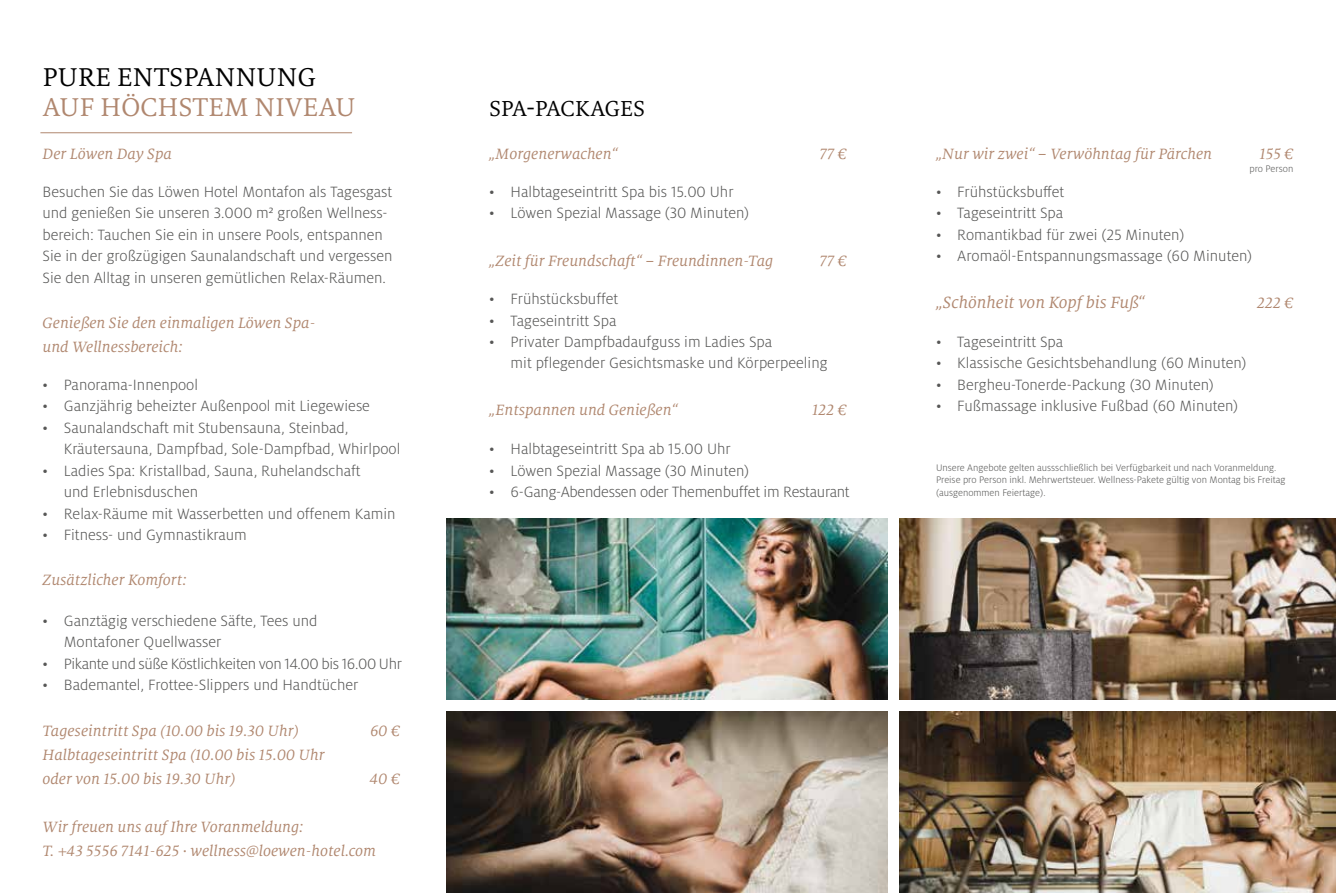
<style>
.page{position:relative;width:1336px;height:893px;background:#fff}
.page>*{position:absolute;margin:0;border:0;box-sizing:border-box;transform-origin:0 0}
.t1{font:28.5px "Milo Serif OT";letter-spacing:.01em;color:#b0876f}
.t2{font:28.5px "Milo Serif OT";letter-spacing:.01em;color:#000}
.t3{font:24px "Milo Serif OT";letter-spacing:.01em;color:#000}
.t4{font:italic 18px "Milo Serif OT";color:#b0876f}
.t5{font:300 16.5px/21.5px "Milo OT";color:#575756}
.t6{font:italic 16.5px/24px "Milo Serif OT";color:#b0876f}
.t7{font:300 16.5px "Milo OT";letter-spacing:-.02em;color:#575756}
.t8{font:300 10.5px/12.6px "Milo OT";color:#575756}
</style>
<div class="page">
<img style="left:446px;top:711px;width:889px;height:182px">
<img style="left:446px;top:518px;width:442px;height:182px">
<img style="left:899px;top:518px;width:436px;height:182px">
<div style="left:888px;top:491px;width:10px;height:402px;background:#fff"></div>
<hr style="left:40px;top:132px;width:312px;height:1px;background:#b0876f">
<h1 class="t2" style="left:43px;top:62px;width:274px">PURE ENTSPANNUNG</h1>
<h1 class="t1" style="left:43px;top:92px;width:314px">AUF HÖCHSTEM NIVEAU</h1>
<p class="t6" style="left:43px;top:142px;width:131px">Der Löwen Day Spa</p>
<p class="t5" style="left:43px;top:181px;width:351px">Besuchen Sie das Löwen Hotel Montafon als Tagesgast und genießen Sie unseren 3.000 m² großen Wellness&shy;bereich: Tauchen Sie ein in unsere Pools, entspannen Sie in der großzügigen Saunalandschaft und vergessen Sie den Alltag in unseren gemütlichen Relax-Räumen.</p>
<p class="t6" style="left:43px;top:311px;width:274px">Genießen Sie den einmaligen Löwen Spa&shy;und Wellnessbereich:</p>
<p class="t5" style="left:43px;top:374px;width:157px">• Panorama-Innenpool</p>
<p class="t5" style="left:43px;top:396px;width:329px">• Ganzjährig beheizter Außenpool mit Liegewiese</p>
<p class="t5" style="left:64px;top:417px;width:338px;text-indent:-21px">• Saunalandschaft mit Stubensauna, Steinbad,<br>Kräutersauna, Dampfbad, Sole-Dampfbad, Whirlpool</p>
<p class="t5" style="left:64px;top:460px;width:298px;text-indent:-21px">• Ladies Spa: Kristallbad, Sauna, Ruhelandschaft und Erlebnisduschen</p>
<p class="t5" style="left:43px;top:503px;width:354px">• Relax-Räume mit Wasserbetten und offenem Kamin</p>
<p class="t5" style="left:43px;top:524px;width:206px">• Fitness- und Gymnastikraum</p>
<p class="t6" style="left:43px;top:569px;width:146px">Zusätzlicher Komfort:</p>
<p class="t5" style="left:64px;top:610px;width:255px;text-indent:-21px">• Ganztägig verschiedene Säfte, Tees und<br>Montafoner Quellwasser</p>
<p class="t7" style="left:43px;top:655px;width:361px">• Pikante und süße Köstlichkeiten von 14.00 bis 16.00 Uhr</p>
<p class="t5" style="left:43px;top:674px;width:317px">• Bademantel, Frottee-Slippers und Handtücher</p>
<p class="t6" style="left:43px;top:719px;width:258px">Tageseintritt Spa (10.00 bis 19.30 Uhr)</p>
<p class="t6" style="left:370px;top:719px;width:31px">60 €</p>
<p class="t6" style="left:43px;top:743px;width:283px">Halbtageseintritt Spa (10.00 bis 15.00 Uhr oder von 15.00 bis 19.30 Uhr)</p>
<p class="t6" style="left:370px;top:767px;width:32px">40 €</p>
<p class="t6" style="left:43px;top:815px;width:335px">Wir freuen uns auf Ihre Voranmeldung:<br>T. +43 5556 7141-625 · wellness@loewen-hotel.com</p>
<h2 class="t3" style="left:489px;top:96px;width:157px">SPA-PACKAGES</h2>
<p class="t6" style="left:489px;top:142px;width:130px">„Morgenerwachen“</p>
<p class="t6" style="left:819px;top:142px;width:28px">77 €</p>
<p class="t5" style="left:489px;top:181px;width:246px">• Halbtageseintritt Spa bis 15.00 Uhr</p>
<p class="t5" style="left:489px;top:203px;width:261px">• Löwen Spezial Massage (30 Minuten)</p>
<p class="t6" style="left:489px;top:249px;width:285px">„Zeit für Freundschaft“ – Freundinnen-Tag</p>
<p class="t6" style="left:819px;top:249px;width:28px">77 €</p>
<p class="t5" style="left:489px;top:288px;width:131px">• Frühstücksbuffet</p>
<p class="t5" style="left:489px;top:310px;width:129px">• Tageseintritt Spa</p>
<p class="t5" style="left:510px;top:331px;width:318px;text-indent:-21px">• Privater Dampfbadaufguss im Ladies Spa<br>mit pflegender Gesichtsmaske und Körperpeeling</p>
<p class="t6" style="left:489px;top:398px;width:190px">„Entspannen und Genießen“</p>
<p class="t6" style="left:812px;top:398px;width:36px">122 €</p>
<p class="t5" style="left:489px;top:438px;width:243px">• Halbtageseintritt Spa ab 15.00 Uhr</p>
<p class="t5" style="left:489px;top:460px;width:261px">• Löwen Spezial Massage (30 Minuten)</p>
<p class="t5" style="left:489px;top:481px;width:362px">• 6-Gang-Abendessen oder Themenbuffet im Restaurant</p>
<p class="t6" style="left:935px;top:142px;width:277px">„Nur wir zwei“ – Verwöhntag für Pärchen</p>
<p class="t6" style="left:1259px;top:142px;width:35px">155 €</p>
<p class="t5" style="left:935px;top:181px;width:130px">• Frühstücksbuffet</p>
<p class="t5" style="left:935px;top:203px;width:129px">• Tageseintritt Spa</p>
<p class="t5" style="left:935px;top:224px;width:250px">• Romantikbad für zwei (25 Minuten)</p>
<p class="t5" style="left:935px;top:245px;width:317px">• Aromaöl-Entspannungsmassage (60 Minuten)</p>
<p class="t8" style="left:1249px;top:163px;width:45px">pro Person</p>
<p class="t4" style="left:935px;top:292px;width:210px">„Schönheit von Kopf bis Fuß“</p>
<p class="t6" style="left:1256px;top:291px;width:38px">222 €</p>
<p class="t5" style="left:935px;top:331px;width:129px">• Tageseintritt Spa</p>
<p class="t5" style="left:935px;top:353px;width:312px">• Klassische Gesichtsbehandlung (60 Minuten)</p>
<p class="t5" style="left:935px;top:374px;width:279px">• Bergheu-Tonerde-Packung (30 Minuten)</p>
<p class="t5" style="left:935px;top:396px;width:304px">• Fußmassage inklusive Fußbad (60 Minuten)</p>
<p class="t8" style="left:935px;top:461px;width:351px">Unsere Angebote gelten aussschließlich bei Verfügbarkeit und nach Voranmeldung.<br>Preise pro Person inkl. Mehrwertsteuer. Wellness-Pakete gültig von Montag bis Freitag (ausgenommen Feiertage).</p>
</div>
